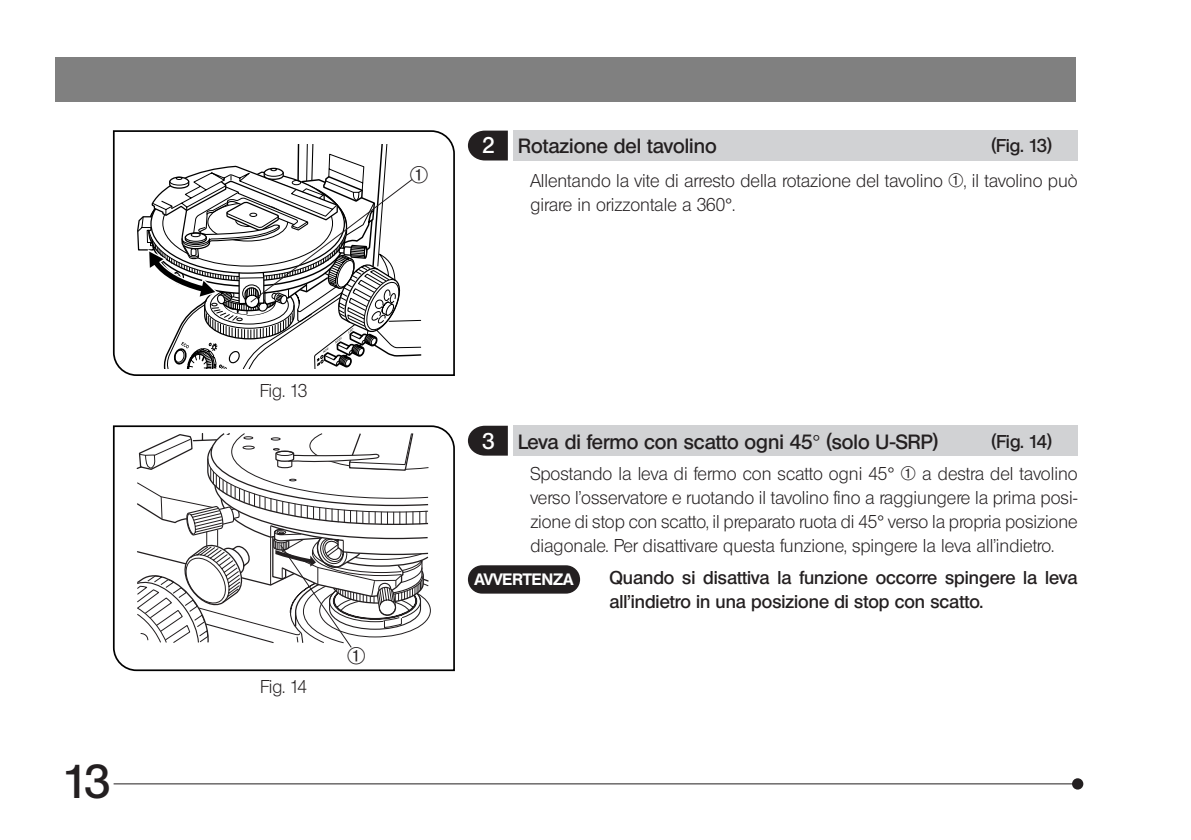
<style>
.page{position:relative;width:1191px;height:840px;background:#fff}
.page>*{position:absolute;margin:0;border:0;box-sizing:border-box;transform-origin:0 0}
.t1{font:46px "Olympus Leicht Halbfett";color:#231f20}
.t2{font:22px "Olympus Leicht Normal";color:#231f20}
.t3{font:20px "Olympus Leicht Halbfett";color:#231f20}
.t4{font:18px/24px "Olympus Leicht Normal";color:#231f20}
.t5{font:18px/24px "Olympus Leicht Halbfett";color:#231f20}
.t6{font:16px "Olympus Fett Normal";color:#fff}
.s1{font-size:22px;color:#fff}
</style>
<div class="page">
<hr style="left:114px;top:782px;width:963px;height:1px;background:#231f20">
<div style="left:1072px;top:777px;width:11px;height:12px;background:#231f20;border-radius:50%"></div>
<svg style="left:112px;top:130px;width:343px;height:246px"></svg>
<svg style="left:112px;top:425px;width:343px;height:246px"></svg>
<div style="left:56px;top:57px;width:1020px;height:45px;background:#808080"></div>
<svg style="left:468px;top:130px;width:40px;height:30px"></svg>
<div style="left:513px;top:130px;width:565px;height:30px;background:#d1d2d4"></div>
<svg style="left:468px;top:425px;width:40px;height:30px"></svg>
<div style="left:513px;top:425px;width:565px;height:30px;background:#d1d2d4"></div>
<svg style="left:137px;top:432px;width:294px;height:216px"></svg>
<svg style="left:136px;top:144px;width:286px;height:224px"></svg>
<div style="left:468px;top:565px;width:112px;height:28px;background:#231f20;border-radius:14px"></div>
<h1 class="t1" style="left:63px;top:754px;width:49px">13</h1>
<p class="t2" style="left:409px;top:162px;width:21px">@</p>
<p class="t3" style="left:482px;top:134px;width:236px"><span class="s1">2</span> Rotazione del tavolino</p>
<p class="t5" style="left:991px;top:134px;width:62px">(Fig. 13)</p>
<p class="t4" style="left:530px;top:168px;width:549px">Allentando la vite di arresto della rotazione del tavolino @, il tavolino può girare in orizzontale a 360°.</p>
<p class="t4" style="left:260px;top:379px;width:49px">Fig. 13</p>
<p class="t4" style="left:260px;top:673px;width:49px">Fig. 14</p>
<p class="t2" style="left:347px;top:643px;width:21px">@</p>
<p class="t3" style="left:482px;top:429px;width:457px"><span class="s1">3</span> Leva di fermo con scatto ogni 45° (solo U-SRP)</p>
<p class="t5" style="left:991px;top:429px;width:62px">(Fig. 14)</p>
<p class="t4" style="left:530px;top:461px;width:549px;text-align:justify">Spostando la leva di fermo con scatto ogni 45° @ a destra del tavolino verso l’osservatore e ruotando il tavolino fino a raggiungere la prima posi&shy;zione di stop con scatto, il preparato ruota di 45° verso la propria posizione diagonale. Per disattivare questa funzione, spingere la leva all’indietro.</p>
<p class="t5" style="left:609px;top:565px;width:470px">Quando si disattiva la funzione occorre spingere la leva all’indietro in una posizione di stop con scatto.</p>
<p class="t6" style="left:474px;top:569px;width:100px">AVVERTENZA</p>
</div>
